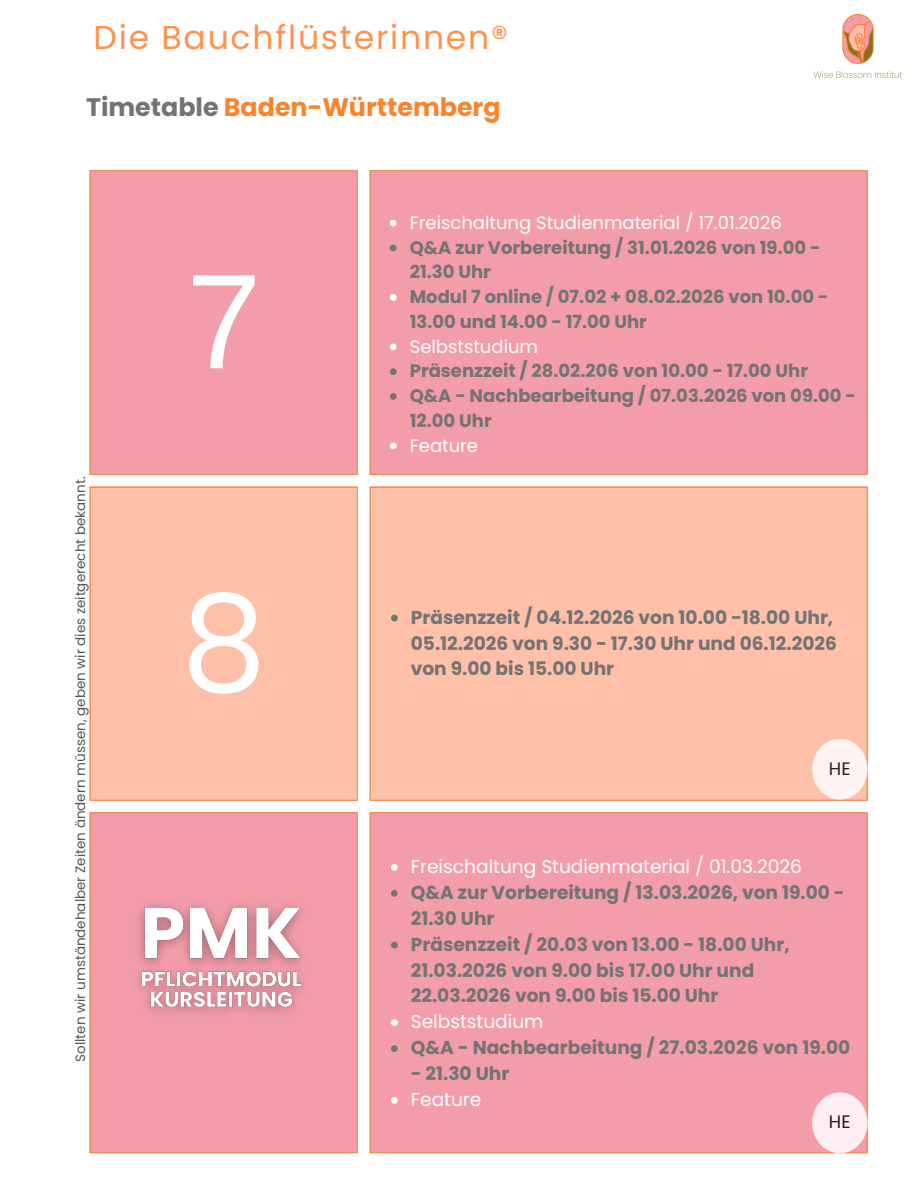
<style>
.page{position:relative;width:918px;height:1188px;background:#fff}
.page>*{position:absolute;margin:0;border:0;box-sizing:border-box;transform-origin:0 0}
.t1{font:135px "Arimo";color:#fff}
.t2{font:135px "Poppins";color:#fff}
.t3{font:33px "Poppins";letter-spacing:.055em;color:#ff914d}
.t4{font:700 25.35px "Poppins";color:#fa832b}
.t5{font:700 18.6px/25.8px "Poppins";color:#737373}
.t6{font:18.6px "Poppins";color:#fff}
.t7{font:700 18px/24.8px "Poppins";color:#737373}
.t8{font:18px "Poppins";color:#fff}
.t9{font:18px "Poppins";color:#000}
.t10{font:13.5px "Poppins";color:#545454}
.s1{color:#737373}
</style>
<div class="page">
<div style="left:91px;top:170px;width:775px;height:983px;background:#f49daa"></div>
<div style="left:91px;top:486px;width:775px;height:315px;background:#ffc0aa"></div>
<svg style="left:390px;top:220px;width:7px;height:7px"></svg>
<svg style="left:390px;top:245px;width:7px;height:6px"></svg>
<svg style="left:390px;top:294px;width:7px;height:7px"></svg>
<svg style="left:390px;top:344px;width:7px;height:6px"></svg>
<svg style="left:390px;top:368px;width:7px;height:7px"></svg>
<svg style="left:390px;top:393px;width:7px;height:7px"></svg>
<svg style="left:390px;top:443px;width:7px;height:6px"></svg>
<svg style="left:391px;top:615px;width:7px;height:6px"></svg>
<svg style="left:391px;top:864px;width:7px;height:7px"></svg>
<svg style="left:391px;top:890px;width:7px;height:7px"></svg>
<svg style="left:391px;top:942px;width:7px;height:6px"></svg>
<svg style="left:391px;top:1019px;width:7px;height:7px"></svg>
<svg style="left:391px;top:1045px;width:7px;height:7px"></svg>
<svg style="left:391px;top:1097px;width:7px;height:7px"></svg>
<hr style="left:90px;top:171px;width:1px;height:303px;background:#ff914d">
<hr style="left:357px;top:171px;width:1px;height:303px;background:#ff914d">
<hr style="left:90px;top:170px;width:268px;height:1px;background:#ff914d">
<hr style="left:90px;top:474px;width:268px;height:1px;background:#ff914d">
<hr style="left:370px;top:171px;width:1px;height:303px;background:#ff914d">
<hr style="left:866px;top:171px;width:2px;height:303px;background:#ff914d">
<hr style="left:370px;top:170px;width:498px;height:1px;background:#ff914d">
<hr style="left:370px;top:474px;width:498px;height:1px;background:#ff914d">
<hr style="left:90px;top:488px;width:1px;height:312px;background:#ff914d">
<hr style="left:357px;top:488px;width:1px;height:312px;background:#ff914d">
<hr style="left:90px;top:486px;width:268px;height:2px;background:#ff914d">
<hr style="left:90px;top:800px;width:268px;height:1px;background:#ff914d">
<hr style="left:370px;top:488px;width:1px;height:312px;background:#ff914d">
<hr style="left:866px;top:488px;width:2px;height:312px;background:#ff914d">
<hr style="left:370px;top:486px;width:498px;height:2px;background:#ff914d">
<hr style="left:370px;top:800px;width:498px;height:1px;background:#ff914d">
<hr style="left:90px;top:813px;width:1px;height:339px;background:#ff914d">
<hr style="left:357px;top:813px;width:1px;height:339px;background:#ff914d">
<hr style="left:90px;top:812px;width:268px;height:1px;background:#ff914d">
<hr style="left:90px;top:1152px;width:268px;height:1px;background:#ff914d">
<hr style="left:370px;top:813px;width:1px;height:339px;background:#ff914d">
<hr style="left:866px;top:813px;width:2px;height:339px;background:#ff914d">
<hr style="left:370px;top:812px;width:498px;height:1px;background:#ff914d">
<hr style="left:370px;top:1152px;width:498px;height:1px;background:#ff914d">
<img style="left:123px;top:884px;width:198px;height:146px">
<img style="left:813px;top:14px;width:90px;height:64px">
<div style="left:812px;top:739px;width:56px;height:61px;background:#fff4f1;border-radius:50%"></div>
<div style="left:812px;top:1092px;width:56px;height:61px;background:#fdeff1;border-radius:50%"></div>
<p class="t3" style="left:94px;top:14px;width:416px">Die Bauchflüsterinnen®</p>
<p class="t4" style="left:86px;top:89px;width:416px"><span class="s1">Timetable</span> Baden-Württemberg</p>
<p class="t10" style="left:71px;top:1062px;width:587px;rotate:-90deg">Sollten wir umständehalber Zeiten ändern müssen, geben wir dies zeitgerecht bekannt.</p>
<h1 class="t1" style="left:186px;top:246px;width:77px">7</h1>
<p class="t2" style="left:181px;top:549px;width:87px">8</p>
<h2 class="t8" style="left:410px;top:210px;width:374px">Freischaltung Studienmaterial / 17.01.2026</h2>
<p class="t7" style="left:410px;top:235px;width:412px">Q&amp;A zur Vorbereitung / 31.01.2026 von 19.00 -<br>21.30 Uhr</p>
<p class="t7" style="left:410px;top:284px;width:420px">Modul 7 online / 07.02 + 08.02.2026 von 10.00 -<br>13.00 und 14.00 - 17.00 Uhr</p>
<p class="t8" style="left:410px;top:334px;width:130px">Selbststudium</p>
<p class="t7" style="left:410px;top:359px;width:400px">Präsenzzeit / 28.02.206 von 10.00 - 17.00 Uhr</p>
<p class="t7" style="left:410px;top:383px;width:448px">Q&amp;A - Nachbearbeitung / 07.03.2026 von 09.00 -<br>12.00 Uhr</p>
<p class="t8" style="left:410px;top:433px;width:70px">Feature</p>
<p class="t5" style="left:411px;top:604px;width:428px">Präsenzzeit / 04.12.2026 von 10.00 -18.00 Uhr,<br>05.12.2026 von 9.30 - 17.30 Uhr und 06.12.2026 von 9.00 bis 15.00 Uhr</p>
<p class="t9" style="left:829px;top:756px;width:23px">HE</p>
<p class="t6" style="left:411px;top:854px;width:393px">Freischaltung Studienmaterial / 01.03.2026</p>
<p class="t5" style="left:411px;top:880px;width:435px">Q&amp;A zur Vorbereitung / 13.03.2026, von 19.00 -<br>21.30 Uhr</p>
<p class="t5" style="left:411px;top:931px;width:380px">Präsenzzeit / 20.03 von 13.00 - 18.00 Uhr,<br>21.03.2026 von 9.00 bis 17.00 Uhr und<br>22.03.2026 von 9.00 bis 15.00 Uhr</p>
<p class="t6" style="left:411px;top:1009px;width:134px">Selbststudium</p>
<p class="t5" style="left:411px;top:1035px;width:441px">Q&amp;A - Nachbearbeitung / 27.03.2026 von 19.00</p>
<p class="t5" style="left:411px;top:1061px;width:100px">- 21.30 Uhr</p>
<p class="t6" style="left:411px;top:1086px;width:72px">Feature</p>
<p class="t9" style="left:829px;top:1109px;width:23px">HE</p>
</div>
